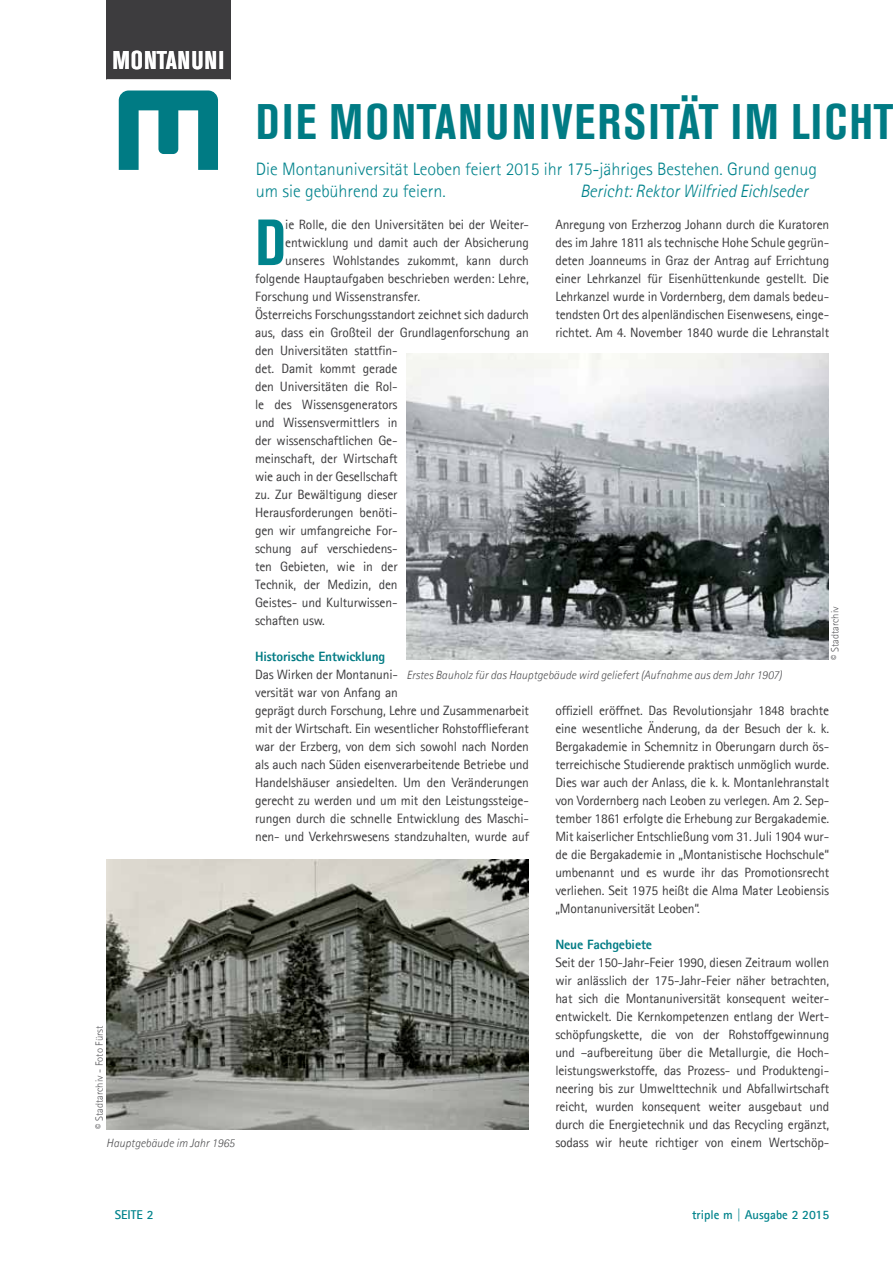
<style>
.page{position:relative;width:893px;height:1263px;background:#fff}
.page>*{position:absolute;margin:0;border:0;box-sizing:border-box;transform-origin:0 0}
.t1{font:700 condensed 64.5px "Akzidenz Grotesk BE";color:#00838c}
.t2{font:700 condensed 49.5px "Akzidenz Grotesk BE";letter-spacing:.045em;color:#007b84}
.t3{font:700 condensed 25.5px "Akzidenz Grotesk BE";color:#fff}
.t4{font:300 18px/21.6px "Agfa Rotis Sans Serif";color:#00838c}
.t5{font:italic 300 18px "Agfa Rotis Sans Serif";color:#00838c}
.t6{font:13.5px/18px "Agfa Rotis Sans Serif";letter-spacing:-.01em;color:#3d3c3e;text-align:justify}
.t7{font:800 13.5px "Agfa Rotis Sans Serif";letter-spacing:-.01em;color:#007b84}
.t8{font:700 12.75px "Agfa Rotis Sans Serif";color:#00838c}
.t9{font:italic 300 12px "Agfa Rotis Sans Serif";color:#525254}
.t10{font:300 10.5px "Agfa Rotis Sans Serif";color:#565659}
</style>
<div class="page">
<img style="left:106px;top:859px;width:423px;height:270px">
<img style="left:406px;top:353px;width:423px;height:306px">
<div style="left:106px;top:0;width:124px;height:79px;background:#3d3c3e"></div>
<svg style="left:106px;top:79px;width:124px;height:91px"></svg>
<h3 class="t3" style="left:112px;top:45px;width:31px">MONTANUNI</h3>
<p class="t10" style="left:93px;top:1129px;width:105px;rotate:-90deg">© Stadtarchiv - Foto Fürst</p>
<p class="t9" style="left:106px;top:1136px;width:130px">Hauptgebäude im Jahr 1965</p>
<h2 class="t2" style="left:256px;top:94px;width:639px">DIE MONTANUNIVERSITÄT IM LICHT</h2>
<h3 class="t4" style="left:256px;top:158px;width:563px">Die Montanuniversität Leoben feiert 2015 ihr 175-jähriges Bestehen. Grund genug um sie gebührend zu feiern.</h3>
<h3 class="t5" style="left:580px;top:180px;width:230px">Bericht: Rektor Wilfried Eichlseder</h3>
<h1 class="t1" style="left:255px;top:206px;width:32px">D</h1>
<p class="t6" style="left:285px;top:215px;width:245px">ie Rolle, die den Universitäten bei der Weiter-</p>
<p class="t6" style="left:555px;top:215px;width:275px">Anregung von Erzherzog Johann durch die Kuratoren des im Jahre 1811 als technische Hohe Schule gegrün&shy;deten Joanneums in Graz der Antrag auf Errichtung einer Lehrkanzel für Eisenhüttenkunde gestellt. Die Lehrkanzel wurde in Vordernberg, dem damals bedeu&shy;tendsten Ort des alpenländischen Eisenwesens, einge&shy;richtet. Am 4. November 1840 wurde die Lehranstalt</p>
<p class="t6" style="left:285px;top:233px;width:245px">entwicklung und damit auch der Absicherung</p>
<p class="t6" style="left:285px;top:251px;width:245px">unseres Wohlstandes zukommt, kann durch</p>
<p class="t6" style="left:255px;top:269px;width:275px">folgende Hauptaufgaben beschrieben werden: Lehre,</p>
<p class="t6" style="left:255px;top:287px;width:167px">Forschung und Wissenstransfer.</p>
<p class="t6" style="left:255px;top:305px;width:275px">Österreichs Forschungsstandort zeichnet sich dadurch</p>
<p class="t6" style="left:255px;top:323px;width:275px">aus, dass ein Großteil der Grundlagenforschung an</p>
<p class="t6" style="left:255px;top:341px;width:144px">den Universitäten stattfin-</p>
<p class="t6" style="left:255px;top:359px;width:144px">det. Damit kommt gerade</p>
<p class="t6" style="left:255px;top:377px;width:144px">den Universitäten die Rol-</p>
<p class="t6" style="left:255px;top:395px;width:144px">le des Wissensgenerators</p>
<p class="t6" style="left:255px;top:413px;width:144px">und Wissensvermittlers in</p>
<p class="t6" style="left:255px;top:431px;width:144px">der wissenschaftlichen Ge-</p>
<p class="t6" style="left:255px;top:449px;width:144px">meinschaft, der Wirtschaft</p>
<p class="t6" style="left:255px;top:467px;width:144px">wie auch in der Gesellschaft</p>
<p class="t6" style="left:255px;top:485px;width:144px">zu. Zur Bewältigung dieser</p>
<p class="t6" style="left:255px;top:503px;width:144px">Herausforderungen benöti-</p>
<p class="t6" style="left:255px;top:521px;width:144px">gen wir umfangreiche For-</p>
<p class="t6" style="left:255px;top:539px;width:144px">schung auf verschiedens-</p>
<p class="t6" style="left:255px;top:557px;width:144px">ten Gebieten, wie in der</p>
<p class="t6" style="left:255px;top:575px;width:144px">Technik, der Medizin, den</p>
<p class="t6" style="left:255px;top:593px;width:144px">Geistes- und Kulturwissen-</p>
<p class="t6" style="left:255px;top:611px;width:71px">schaften usw.</p>
<p class="t7" style="left:255px;top:648px;width:132px">Historische Entwicklung</p>
<p class="t6" style="left:255px;top:665px;width:275px;text-align:left">Das Wirken der Montanuni-<br>versität war von Anfang an<br>geprägt durch Forschung, Lehre und Zusammenarbeit mit der Wirtschaft. Ein wesentlicher Rohstofflieferant war der Erzberg, von dem sich sowohl nach Norden als auch nach Süden eisenverarbeitende Betriebe und Handelshäuser ansiedelten. Um den Veränderungen gerecht zu werden und um mit den Leistungssteige&shy;rungen durch die schnelle Entwicklung des Maschi&shy;nen- und Verkehrswesens standzuhalten, wurde auf</p>
<p class="t10" style="left:829px;top:660px;width:55px;rotate:-90deg">© Stadtarchiv</p>
<p class="t9" style="left:406px;top:668px;width:377px">Erstes Bauholz für das Hauptgebäude wird geliefert (Aufnahme aus dem Jahr 1907)</p>
<p class="t6" style="left:555px;top:701px;width:275px">offiziell eröffnet. Das Revolutionsjahr 1848 brachte eine wesentliche Änderung, da der Besuch der k. k.<br>Bergakademie in Schemnitz in Oberungarn durch ös&shy;terreichische Studierende praktisch unmöglich wurde.<br>Dies war auch der Anlass, die k. k. Montanlehranstalt von Vordernberg nach Leoben zu verlegen. Am 2. Sep&shy;tember 1861 erfolgte die Erhebung zur Bergakademie.<br>Mit kaiserlicher Entschließung vom 31. Juli 1904 wur&shy;de die Bergakademie in „Montanistische Hochschule“ umbenannt und es wurde ihr das Promotionsrecht verliehen. Seit 1975 heißt die Alma Mater Leobiensis „Montanuniversität Leoben“.</p>
<p class="t7" style="left:555px;top:936px;width:98px">Neue Fachgebiete</p>
<p class="t6" style="left:555px;top:953px;width:275px">Seit der 150-Jahr-Feier 1990, diesen Zeitraum wollen wir anlässlich der 175-Jahr-Feier näher betrachten, hat sich die Montanuniversität konsequent weiter&shy;entwickelt. Die Kernkompetenzen entlang der Wert&shy;schöpfungskette, die von der Rohstoffgewinnung und –aufbereitung über die Metallurgie, die Hoch&shy;leistungswerkstoffe, das Prozess- und Produktengi&shy;neering bis zur Umwelttechnik und Abfallwirtschaft reicht, wurden konsequent weiter ausgebaut und durch die Energietechnik und das Recycling ergänzt, sodass wir heute richtiger von einem Wertschöp-</p>
<p class="t8" style="left:115px;top:1207px;width:40px">SEITE 2</p>
<p class="t8" style="left:692px;top:1207px;width:139px">triple m | Ausgabe 2 2015</p>
</div>
